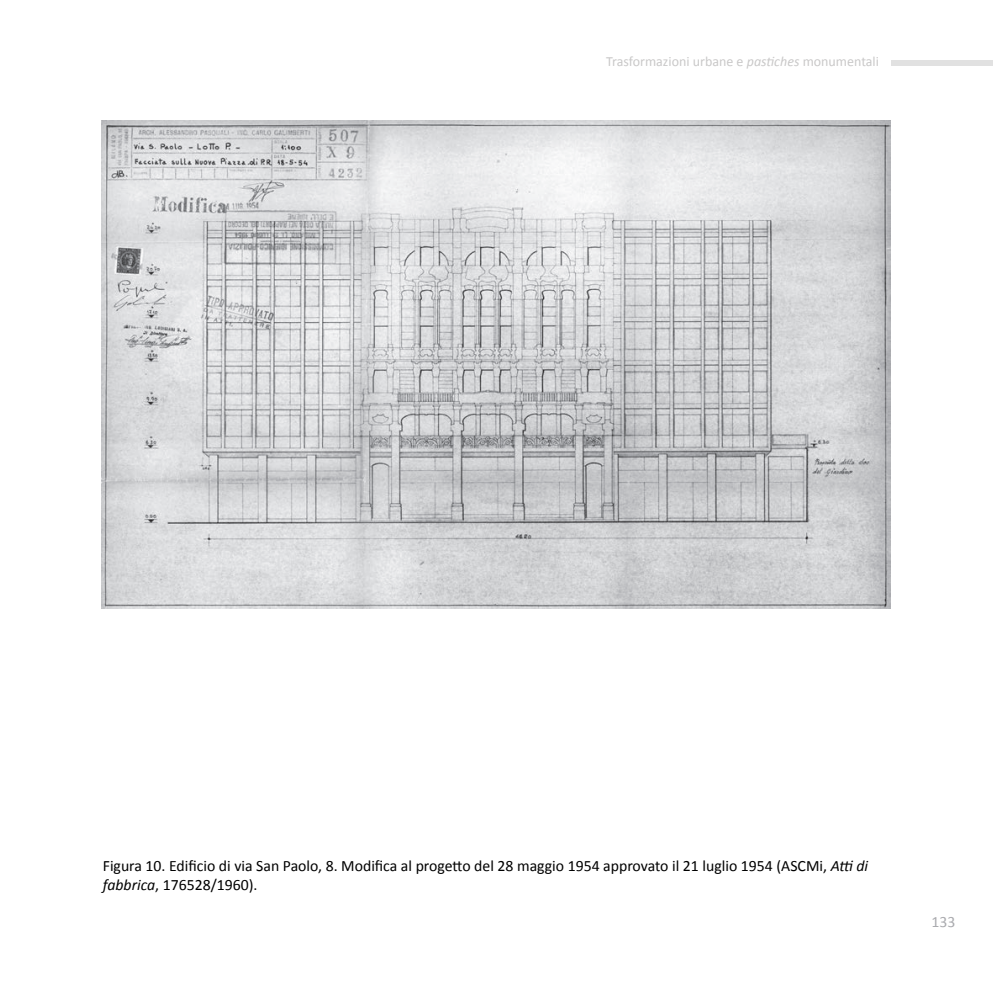
<style>
.page{position:relative;width:993px;height:993px;background:#fff}
.page>*{position:absolute;margin:0;border:0;box-sizing:border-box;transform-origin:0 0}
.t1{font:15.75px/18.9px "Calibri";color:#000}
.t2{font:15.75px "Calibri";color:#aaabaf}
.t3{font:14px "Calibri";color:#c9c8c8}
.s1{font-style:italic}
</style>
<div class="page">
<div style="left:890px;top:61px;width:102px;height:5px;background:#e1e1e1"></div>
<img style="left:101px;top:120px;width:789px;height:488px">
<p class="t3" style="left:606px;top:53px;width:274px">Trasformazioni urbane e <span class="s1">pastiches</span> monumentali</p>
<p class="t1" style="left:103px;top:855px;width:766px">Figura 10. Edificio di via San Paolo, 8. Modifica al progetto del 28 maggio 1954 approvato il 21 luglio 1954 (ASCMi, <span class="s1">Atti di fabbrica</span>, 176528/1960).</p>
<p class="t2" style="left:931px;top:911px;width:25px">133</p>
</div>
